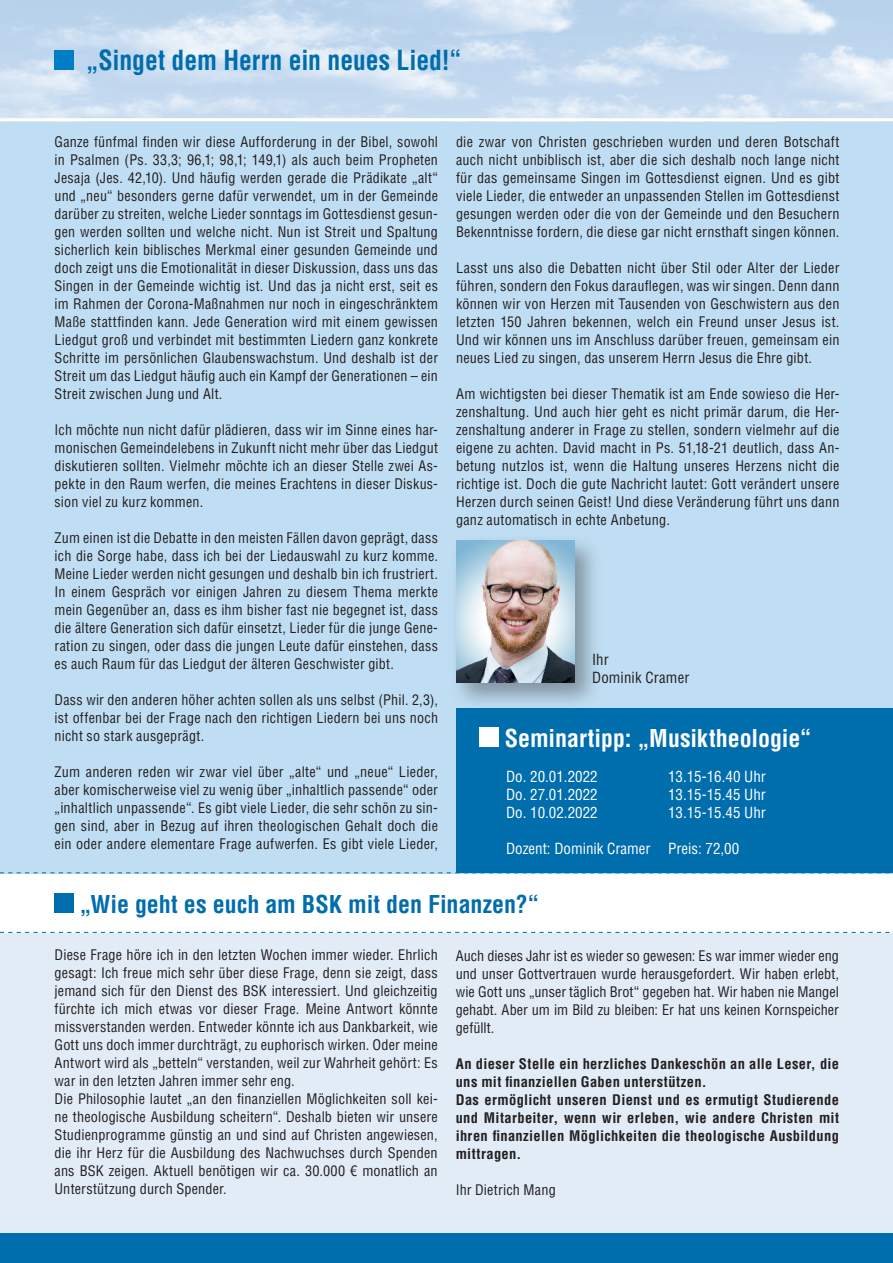
<style>
.page{position:relative;width:893px;height:1263px;background:#fff}
.page>*{position:absolute;margin:0;border:0;box-sizing:border-box;transform-origin:0 0}
.t1{font:700 condensed 27px "Helvetica LT Std";letter-spacing:-.005em;color:#006dad;scale:.95 1}
.t2{font:700 condensed 24px "Helvetica LT Std";color:#006dad}
.t3{font:700 condensed 24px "Helvetica LT Std";color:#fff}
.t4{font:condensed 15px "Helvetica LT Std";color:#fff}
.t5{font:condensed 15px/18px "Helvetica LT Std";letter-spacing:.01em;color:#231f20}
.t6{font:condensed 14.25px/18px "Helvetica LT Std";letter-spacing:.01em;color:#231f20;text-align:justify}
.t7{font:700 condensed 14.25px/18px "Helvetica LT Std";letter-spacing:.02em;color:#231f20}
</style>
<div class="page">
<div style="left:0;top:933px;width:893px;height:301px;background:#e1ecf7"></div>
<div style="left:0;top:119px;width:893px;height:754px;background:#c0def3"></div>
<hr style="left:0;top:118px;width:893px;height:3px;background:#fff">
<div style="left:0;top:1234px;width:893px;height:29px;background:#006dad"></div>
<div style="left:450px;top:534px;width:153px;height:178px;background:#231f20;opacity:.4"></div>
<img style="left:456px;top:540px;width:118px;height:142px">
<div style="left:54px;top:50px;width:20px;height:20px;background:#007ec5"></div>
<div style="left:456px;top:708px;width:437px;height:165px;background:#006dad"></div>
<div style="left:479px;top:727px;width:20px;height:20px;background:#fff"></div>
<svg style="left:0;top:872px;width:456px;height:1px"></svg>
<svg style="left:0;top:932px;width:890px;height:1px"></svg>
<div style="left:54px;top:893px;width:20px;height:19px;background:#006dad"></div>
<h1 class="t1" style="left:86px;top:43px;width:397px">„Singet dem Herrn ein neues Lied!“</h1>
<p class="t6" style="left:456px;top:133px;width:385px">die zwar von Christen geschrieben wurden und deren Botschaft auch nicht unbiblisch ist, aber die sich deshalb noch lange nicht für das gemeinsame Singen im Gottesdienst eignen. Und es gibt viele Lieder, die entweder an unpassenden Stellen im Gottesdienst gesungen werden oder die von der Gemeinde und den Besuchern Bekenntnisse fordern, die diese gar nicht ernsthaft singen können.</p>
<p class="t6" style="left:456px;top:259px;width:385px">Lasst uns also die Debatten nicht über Stil oder Alter der Lieder führen, sondern den Fokus darauflegen, was wir singen. Denn dann können wir von Herzen mit Tausenden von Geschwistern aus den letzten 150 Jahren bekennen, welch ein Freund unser Jesus ist.<br>Und wir können uns im Anschluss darüber freuen, gemeinsam ein neues Lied zu singen, das unserem Herrn Jesus die Ehre gibt.</p>
<p class="t6" style="left:456px;top:385px;width:385px">Am wichtigsten bei dieser Thematik ist am Ende sowieso die Her&shy;zenshaltung. Und auch hier geht es nicht primär darum, die Her&shy;zenshaltung anderer in Frage zu stellen, sondern vielmehr auf die eigene zu achten. David macht in Ps. 51,18-21 deutlich, dass An&shy;betung nutzlos ist, wenn die Haltung unseres Herzens nicht die richtige ist. Doch die gute Nachricht lautet: Gott verändert unsere Herzen durch seinen Geist! Und diese Veränderung führt uns dann ganz automatisch in echte Anbetung.</p>
<p class="t6" style="left:55px;top:133px;width:385px">Ganze fünfmal finden wir diese Aufforderung in der Bibel, sowohl in Psalmen (Ps. 33,3; 96,1; 98,1; 149,1) als auch beim Propheten Jesaja (Jes. 42,10). Und häufig werden gerade die Prädikate „alt“ und „neu“ besonders gerne dafür verwendet, um in der Gemeinde darüber zu streiten, welche Lieder sonntags im Gottesdienst gesun&shy;gen werden sollten und welche nicht. Nun ist Streit und Spaltung sicherlich kein biblisches Merkmal einer gesunden Gemeinde und doch zeigt uns die Emotionalität in dieser Diskussion, dass uns das Singen in der Gemeinde wichtig ist. Und das ja nicht erst, seit es im Rahmen der Corona-Maßnahmen nur noch in eingeschränktem Maße stattfinden kann. Jede Generation wird mit einem gewissen Liedgut groß und verbindet mit bestimmten Liedern ganz konkrete Schritte im persönlichen Glaubenswachstum. Und deshalb ist der Streit um das Liedgut häufig auch ein Kampf der Generationen – ein Streit zwischen Jung und Alt.</p>
<p class="t6" style="left:55px;top:421px;width:385px">Ich möchte nun nicht dafür plädieren, dass wir im Sinne eines har&shy;monischen Gemeindelebens in Zukunft nicht mehr über das Liedgut diskutieren sollten. Vielmehr möchte ich an dieser Stelle zwei As&shy;pekte in den Raum werfen, die meines Erachtens in dieser Diskus&shy;sion viel zu kurz kommen.</p>
<p class="t6" style="left:55px;top:529px;width:385px">Zum einen ist die Debatte in den meisten Fällen davon geprägt, dass ich die Sorge habe, dass ich bei der Liedauswahl zu kurz komme.<br>Meine Lieder werden nicht gesungen und deshalb bin ich frustriert.<br>In einem Gespräch vor einigen Jahren zu diesem Thema merkte mein Gegenüber an, dass es ihm bisher fast nie begegnet ist, dass die ältere Generation sich dafür einsetzt, Lieder für die junge Gene&shy;ration zu singen, oder dass die jungen Leute dafür einstehen, dass es auch Raum für das Liedgut der älteren Geschwister gibt.</p>
<p class="t6" style="left:55px;top:691px;width:385px">Dass wir den anderen höher achten sollen als uns selbst (Phil. 2,3), ist offenbar bei der Frage nach den richtigen Liedern bei uns noch nicht so stark ausgeprägt.</p>
<p class="t6" style="left:55px;top:763px;width:385px">Zum anderen reden wir zwar viel über „alte“ und „neue“ Lieder, aber komischerweise viel zu wenig über „inhaltlich passende“ oder „inhaltlich unpassende“. Es gibt viele Lieder, die sehr schön zu sin&shy;gen sind, aber in Bezug auf ihren theologischen Gehalt doch die ein oder andere elementare Frage aufwerfen. Es gibt viele Lieder,</p>
<p class="t5" style="left:592px;top:650px;width:99px">Ihr<br>Dominik Cramer</p>
<h2 class="t3" style="left:505px;top:723px;width:309px">Seminartipp: „Musiktheologie“</h2>
<p class="t4" style="left:506px;top:767px;width:93px">Do. 20.01.2022</p>
<p class="t4" style="left:668px;top:767px;width:99px">13.15-16.40 Uhr</p>
<p class="t4" style="left:506px;top:785px;width:93px">Do. 27.01.2022</p>
<p class="t4" style="left:668px;top:785px;width:99px">13.15-15.45 Uhr</p>
<p class="t4" style="left:506px;top:803px;width:93px">Do. 10.02.2022</p>
<p class="t4" style="left:668px;top:803px;width:99px">13.15-15.45 Uhr</p>
<p class="t4" style="left:506px;top:839px;width:235px">Dozent: Dominik Cramer Preis: 72,00</p>
<h2 class="t2" style="left:80px;top:889px;width:462px">„Wie geht es euch am BSK mit den Finanzen?“</h2>
<p class="t6" style="left:55px;top:946px;width:385px;text-align:left">Diese Frage höre ich in den letzten Wochen immer wieder. Ehrlich gesagt: Ich freue mich sehr über diese Frage, denn sie zeigt, dass jemand sich für den Dienst des BSK interessiert. Und gleichzeitig fürchte ich mich etwas vor dieser Frage. Meine Antwort könnte missverstanden werden. Entweder könnte ich aus Dankbarkeit, wie Gott uns doch immer durchträgt, zu euphorisch wirken. Oder meine Antwort wird als „betteln“ verstanden, weil zur Wahrheit gehört: Es war in den letzten Jahren immer sehr eng.<br>Die Philosophie lautet „an den finanziellen Möglichkeiten soll kei&shy;ne theologische Ausbildung scheitern“. Deshalb bieten wir unsere Studienprogramme günstig an und sind auf Christen angewiesen, die ihr Herz für die Ausbildung des Nachwuchses durch Spenden ans BSK zeigen. Aktuell benötigen wir ca. 30.000 € monatlich an Unterstützung durch Spender.</p>
<p class="t6" style="left:456px;top:946px;width:385px">Auch dieses Jahr ist es wieder so gewesen: Es war immer wieder eng und unser Gottvertrauen wurde herausgefordert. Wir haben erlebt, wie Gott uns „unser täglich Brot“ gegeben hat. Wir haben nie Mangel gehabt. Aber um im Bild zu bleiben: Er hat uns keinen Kornspeicher gefüllt.</p>
<p class="t7" style="left:456px;top:1054px;width:385px">An dieser Stelle ein herzliches Dankeschön an alle Leser, die uns mit finanziellen Gaben unterstützen.<br>Das ermöglicht unseren Dienst und es ermutigt Studierende und Mitarbeiter, wenn wir erleben, wie andere Christen mit ihren finanziellen Möglichkeiten die theologische Ausbildung mittragen.</p>
<p class="t6" style="left:456px;top:1180px;width:102px">Ihr Dietrich Mang</p>
</div>
